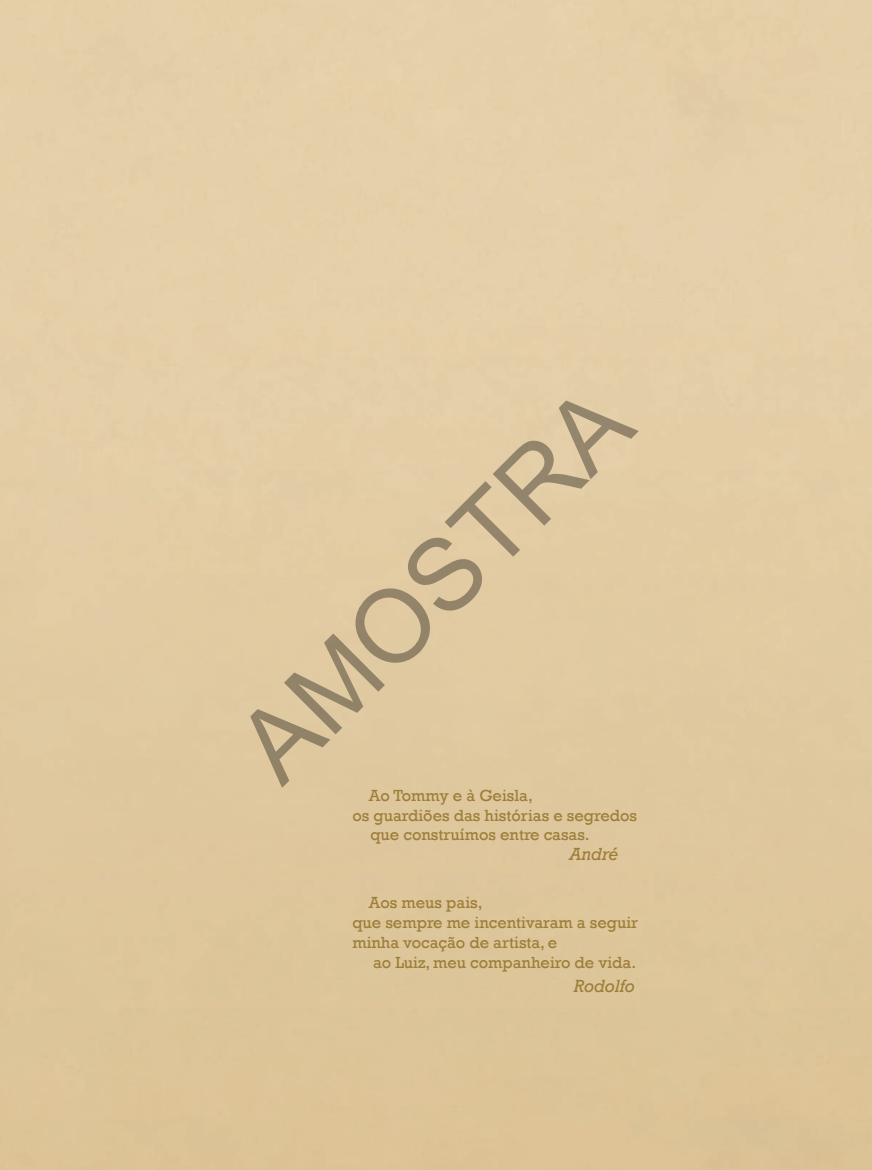
<style>
.page{position:relative;width:872px;height:1170px;background:#fff}
.page>*{position:absolute;margin:0;border:0;box-sizing:border-box;transform-origin:0 0}
.t1{font:102px "Arial";color:rgb(0 0 0/.35)}
.t2{font:16.5px/19.8px "Rockwell";color:#9c7e38}
.t3{font:italic 16.5px "Rockwell";color:#9c7e38}
</style>
<div class="page">
<h1 class="t1" style="left:207px;top:712px;width:506px;rotate:-45deg">AMOSTRA</h1>
<p class="t2" style="left:369px;top:785px;width:165px">Ao Tommy e à Geisla,</p>
<p class="t2" style="left:352px;top:805px;width:286px">os guardiões das histórias e segredos</p>
<p class="t2" style="left:370px;top:825px;width:221px">que construímos entre casas.</p>
<p class="t3" style="left:569px;top:843px;width:50px">André</p>
<p class="t2" style="left:352px;top:893px;width:287px;text-indent:16px">Aos meus pais,<br>que sempre me incentivaram a seguir minha vocação de artista, e</p>
<p class="t2" style="left:373px;top:952px;width:265px">ao Luiz, meu companheiro de vida.</p>
<p class="t3" style="left:574px;top:975px;width:62px">Rodolfo</p>
</div>
